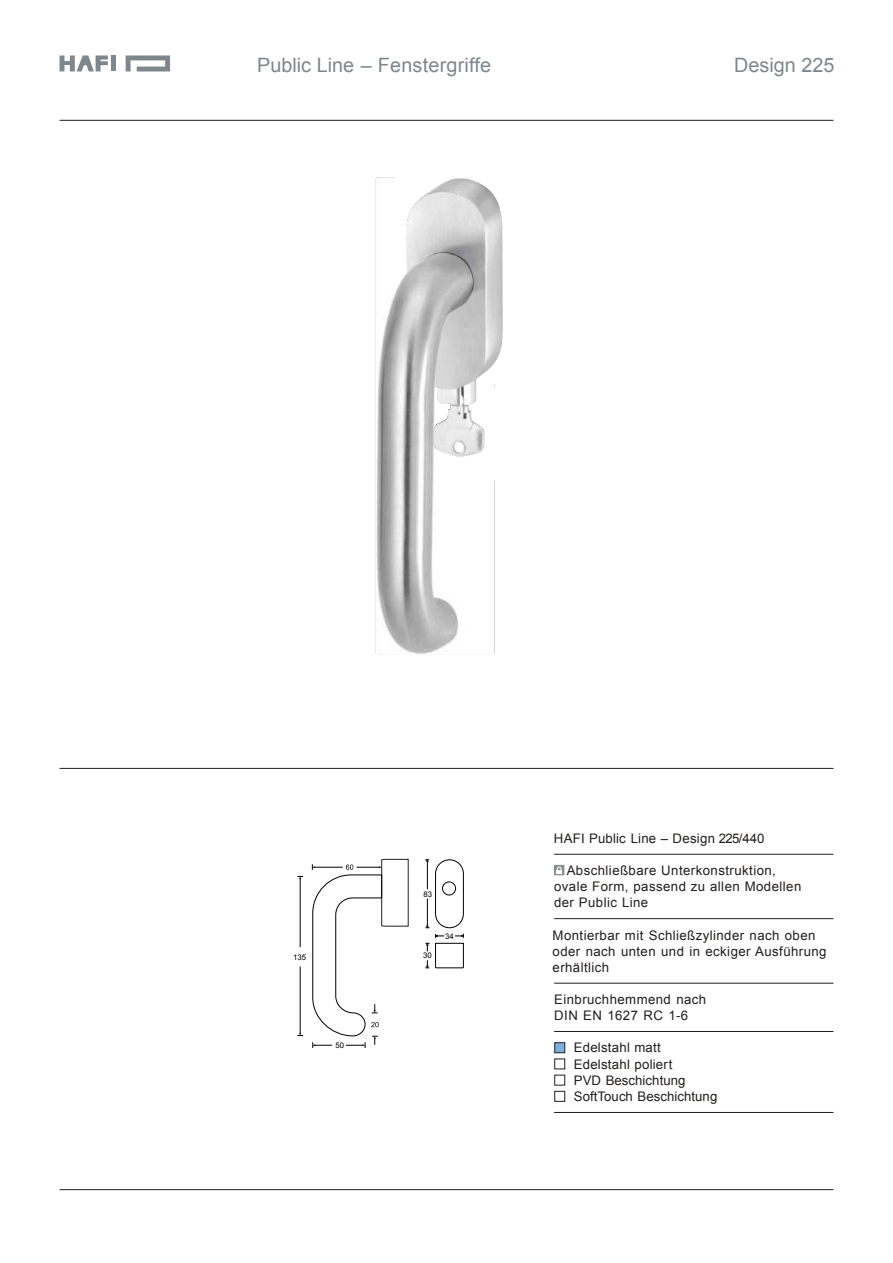
<style>
.page{position:relative;width:893px;height:1263px;background:#fff}
.page>*{position:absolute;margin:0;border:0;box-sizing:border-box;transform-origin:0 0}
.t1{font:19.8px "Arial";color:#7e878c}
.t2{font:13.2px/16.2px "Arial";letter-spacing:.03em;color:#231e1d}
.t3{font:13.2px/16.2px "Arial";letter-spacing:.005em;color:#231e1d}
.t4{font:13.2px "Arial";letter-spacing:.01em;color:#231e1d}
.t5{font:7.8px "Arial";color:#000}
</style>
<div class="page">
<hr style="left:60px;top:120px;width:773px;height:1px;background:#231e1d">
<hr style="left:60px;top:1189px;width:773px;height:1px;background:#231e1d">
<hr style="left:60px;top:768px;width:773px;height:1px;background:#231e1d">
<svg style="left:60px;top:55px;width:48px;height:16px"></svg>
<svg style="left:126px;top:55px;width:44px;height:16px"></svg>
<div style="left:111px;top:55px;width:5px;height:16px;background:#7e878c"></div>
<hr style="left:554px;top:854px;width:279px;height:1px;background:#231e1d">
<hr style="left:554px;top:918px;width:279px;height:1px;background:#231e1d">
<hr style="left:554px;top:983px;width:279px;height:1px;background:#231e1d">
<hr style="left:554px;top:1031px;width:279px;height:1px;background:#231e1d">
<hr style="left:554px;top:1112px;width:279px;height:1px;background:#231e1d">
<div style="left:555px;top:1042px;width:10px;height:11px;background:#7cafde;border:1px solid #231e1d"></div>
<div style="left:555px;top:1059px;width:10px;height:10px;background:#fff;border:1px solid #231e1d"></div>
<div style="left:555px;top:1075px;width:10px;height:10px;border:1px solid #231e1d"></div>
<div style="left:555px;top:1091px;width:10px;height:10px;background:#fff;border:1px solid #231e1d"></div>
<div style="left:554px;top:865px;width:10px;height:10px;background:#888f93;border:1px solid #888f93"></div>
<svg style="left:556px;top:866px;width:6px;height:7px"></svg>
<svg style="left:425px;top:859px;width:39px;height:109px"></svg>
<img style="left:494px;top:196px;width:9px;height:192px">
<img style="left:376px;top:177px;width:118px;height:477px">
<hr style="left:300px;top:879px;width:1px;height:68px;background:#000">
<hr style="left:300px;top:966px;width:1px;height:67px;background:#000">
<svg style="left:312px;top:859px;width:97px;height:189px"></svg>
<h1 class="t1" style="left:257px;top:52px;width:235px">Public Line – Fenstergriffe</h1>
<h1 class="t1" style="left:734px;top:52px;width:102px">Design 225</h1>
<p class="t5" style="left:293px;top:952px;width:15px">135</p>
<p class="t5" style="left:336px;top:1040px;width:10px">50</p>
<p class="t5" style="left:424px;top:889px;width:10px">83</p>
<p class="t5" style="left:423px;top:950px;width:10px">30</p>
<p class="t5" style="left:445px;top:931px;width:10px">34</p>
<p class="t4" style="left:554px;top:829px;width:212px">HAFI Public Line – Design 225/440</p>
<p class="t2" style="left:554px;top:862px;width:249px;text-indent:13px">Abschließbare Unterkonstruktion, ovale Form, passend zu allen Modellen der Public Line</p>
<p class="t2" style="left:553px;top:927px;width:275px">Montierbar mit Schließzylinder nach oben oder nach unten und in eckiger Ausführung erhältlich</p>
<p class="t2" style="left:554px;top:991px;width:153px">Einbruchhemmend nach<br>DIN EN 1627 RC 1-6</p>
<p class="t3" style="left:574px;top:1040px;width:145px">Edelstahl matt<br>Edelstahl poliert<br>PVD Beschichtung<br>SoftTouch Beschichtung</p>
</div>
